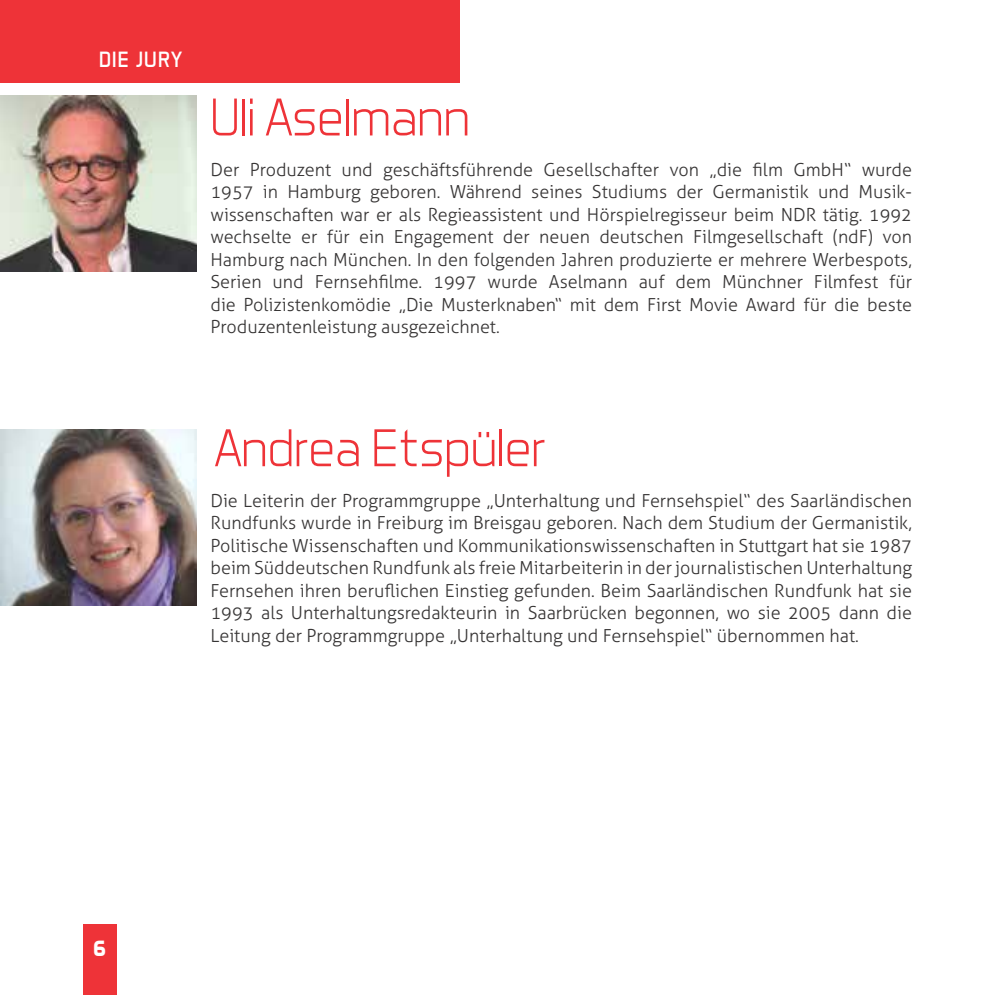
<style>
.page{position:relative;width:995px;height:995px;background:#fff}
.page>*{position:absolute;margin:0;border:0;box-sizing:border-box;transform-origin:0 0}
.t1{font:300 54px "Aero Matics";color:#ee3338}
.t2{font:22.5px "Aero Matics";letter-spacing:.05em;color:#fff}
.t3{font:700 22.5px "Aero Matics";color:#fff}
.t4{font:300 18px/22.5px "Aller";color:#373535;text-align:justify}
</style>
<div class="page">
<img style="left:0;top:430px;width:196px;height:176px">
<img style="left:0;top:96px;width:196px;height:176px">
<div style="left:0;top:0;width:377px;height:83px;background:#ee3338"></div>
<div style="left:83px;top:0;width:377px;height:83px;background:#ee3338"></div>
<div style="left:83px;top:925px;width:34px;height:70px;background:#ee3338"></div>
<p class="t2" style="left:99px;top:46px;width:85px">DIE JURY</p>
<h1 class="t1" style="left:210px;top:85px;width:261px">Uli Aselmann</h1>
<p class="t4" style="left:210px;top:158px;width:703px">Der Produzent und geschäftsführende Gesellschafter von „die film GmbH“ wurde 1957 in Hamburg geboren. Während seines Studiums der Germanistik und Musik&shy;wissenschaften war er als Regieassistent und Hörspielregisseur beim NDR tätig. 1992 wechselte er für ein Engagement der neuen deutschen Filmgesellschaft (ndF) von Hamburg nach München. In den folgenden Jahren produzierte er mehrere Werbespots, Serien und Fernsehfilme. 1997 wurde Aselmann auf dem Münchner Filmfest für die Polizistenkomödie „Die Musterknaben“ mit dem First Movie Award für die beste Produzentenleistung ausgezeichnet.</p>
<h1 class="t1" style="left:215px;top:416px;width:332px">Andrea Etspüler</h1>
<p class="t4" style="left:210px;top:489px;width:703px">Die Leiterin der Programmgruppe „Unterhaltung und Fernsehspiel“ des Saarländischen Rundfunks wurde in Freiburg im Breisgau geboren. Nach dem Studium der Germanistik, Politische Wissenschaften und Kommunikationswissenschaften in Stuttgart hat sie 1987 beim Süddeutschen Rundfunk als freie Mitarbeiterin in der journalistischen Unterhaltung Fernsehen ihren beruflichen Einstieg gefunden. Beim Saarländischen Rundfunk hat sie 1993 als Unterhaltungsredakteurin in Saarbrücken begonnen, wo sie 2005 dann die Leitung der Programmgruppe „Unterhaltung und Fernsehspiel“ übernommen hat.</p>
<p class="t3" style="left:93px;top:935px;width:15px">6</p>
</div>
